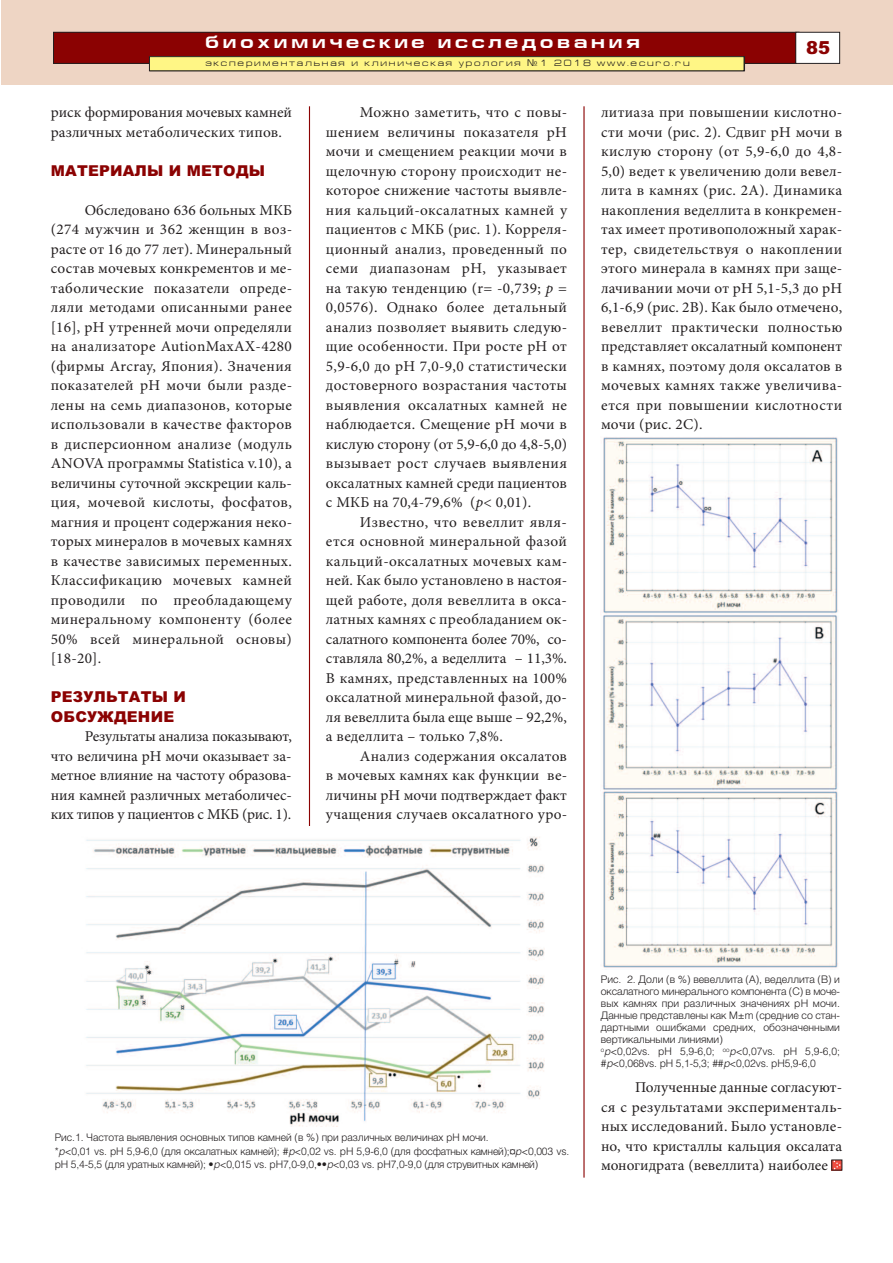
<style>
.page{position:relative;width:893px;height:1263px;background:#fff}
.page>*{position:absolute;margin:0;border:0;box-sizing:border-box;transform-origin:0 0}
.t1{font:700 18px "Europe Ext";letter-spacing:.2em;color:#fff}
.t2{font:900 18px "Arial";color:#8b0202}
.t3{font:15px/19.5px "Minion Pro";letter-spacing:.01em;color:#231f20;text-align:justify}
.t4{font:900 15px/19.5px "Arial";letter-spacing:.015em;color:#8b0202}
.t5{font:300 10.5px/12px "Helvetica";color:#231f20}
.t6{font:9px "Europe Ext Normal";letter-spacing:.2em;color:#231f20}
.s1{font-family:"Europe"}
.s2{font-style:italic}
</style>
<div class="page">
<div style="left:1px;top:0;width:892px;height:85px;background:#eed5c4"></div>
<div style="left:54px;top:32px;width:745px;height:31px;background:#8b0202"></div>
<div style="left:53px;top:32px;width:746px;height:32px;border:1px solid #231f20"></div>
<div style="left:796px;top:32px;width:44px;height:31px;background:#fff"></div>
<div style="left:795px;top:32px;width:45px;height:32px;border:1px solid #231f20"></div>
<div style="left:149px;top:57px;width:595px;height:14px;background:#fff685"></div>
<div style="left:149px;top:56px;width:595px;height:15px;border:1px solid #231f20"></div>
<hr style="left:309px;top:106px;width:1px;height:1074px;background:#8b0202">
<hr style="left:583px;top:106px;width:2px;height:1071px;background:#8b0202">
<div style="left:831px;top:1160px;width:11px;height:10px;border:1px solid #231f20"></div>
<svg style="left:832px;top:1159px;width:10px;height:11px"></svg>
<img style="left:603px;top:437px;width:235px;height:531px">
<img style="left:86px;top:835px;width:458px;height:291px">
<p class="t1" style="left:205px;top:31px;width:436px">биохимические исследования</p>
<p class="t2" style="left:806px;top:37px;width:26px">85</p>
<p class="t6" style="left:205px;top:57px;width:486px">экспериментальная и клиническая урология <span class="s1">¹</span>1 2018 www.ecuro.ru</p>
<p class="t3" style="left:51px;top:104px;width:243px">риск формирования мочевых камней различных метаболических типов.</p>
<p class="t4" style="left:51px;top:161px;width:216px">МАТЕРИАЛЫ И МЕТОДЫ</p>
<p class="t3" style="left:51px;top:201px;width:243px;text-indent:34px">Обследовано 636 больных МКБ (274 мужчин и 362 женщин в воз&shy;расте от 16 до 77 лет). Минеральный состав мочевых конкрементов и ме&shy;таболические показатели опреде&shy;ляли методами описанными ранее [16], рН утренней мочи определяли на анализаторе AutionMaxAX-4280 (фирмы Arcray, Япония). Значения показателей рН мочи были разде&shy;лены на семь диапазонов, которые использовали в качестве факторов в дисперсионном анализе (модуль ANOVA программы Statistica v.10), а величины суточной экскреции каль&shy;ция, мочевой кислоты, фосфатов, магния и процент содержания неко&shy;торых минералов в мочевых камнях в качестве зависимых переменных.<br>Классификацию мочевых камней проводили по преобладающему минеральному компоненту (более 50% всей минеральной основы) [18-20].</p>
<p class="t4" style="left:51px;top:687px;width:137px">РЕЗУЛЬТАТЫ И<br>ОБСУЖДЕНИЕ</p>
<p class="t3" style="left:51px;top:728px;width:243px;text-indent:34px">Результаты анализа показывают, что величина рН мочи оказывает за&shy;метное влияние на частоту образова&shy;ния камней различных метаболичес&shy;ких типов у пациентов с МКБ (рис. 1).</p>
<p class="t6" style="left:207px;top:58px;width:486px">экспериментальная и клиническая урология <span class="s1">¹</span>2 2017 www.ecuro.ru</p>
<p class="t3" style="left:326px;top:104px;width:243px;text-indent:34px">Можно заметить, что с повы&shy;шением величины показателя рН мочи и смещением реакции мочи в щелочную сторону происходит не&shy;которое снижение частоты выявле&shy;ния кальций-оксалатных камней у пациентов с МКБ (рис. 1). Корреля&shy;ционный анализ, проведенный по семи диапазонам рН, указывает на такую тенденцию (r= -0,739; <span class="s2">р</span> = 0,0576). Однако более детальный анализ позволяет выявить следую&shy;щие особенности. При росте рН от 5,9-6,0 до рН 7,0-9,0 статистически достоверного возрастания частоты выявления оксалатных камней не наблюдается. Смещение рН мочи в кислую сторону (от 5,9-6,0 до 4,8-5,0) вызывает рост случаев выявления оксалатных камней среди пациентов с МКБ на 70,4-79,6% (<span class="s2">p</span>&lt; 0,01).</p>
<p class="t3" style="left:326px;top:513px;width:243px;text-indent:34px">Известно, что вевеллит явля&shy;ется основной минеральной фазой кальций-оксалатных мочевых кам&shy;ней. Как было установлено в настоя&shy;щей работе, доля вевеллита в окса&shy;латных камнях с преобладанием ок&shy;салатного компонента более 70%, со&shy;ставляла 80,2%, а веделлита – 11,3%.<br>В камнях, представленных на 100% оксалатной минеральной фазой, до&shy;ля вевеллита была еще выше – 92,2%, а веделлита – только 7,8%.</p>
<p class="t3" style="left:326px;top:747px;width:243px;text-indent:34px">Анализ содержания оксалатов в мочевых камнях как функции ве&shy;личины рН мочи подтверждает факт учащения случаев оксалатного уро-</p>
<p class="t3" style="left:601px;top:104px;width:243px">литиаза при повышении кислотно&shy;сти мочи (рис. 2). Сдвиг рН мочи в кислую сторону (от 5,9-6,0 до 4,8- 5,0) ведет к увеличению доли вевел&shy;лита в камнях (рис. 2А). Динамика накопления веделлита в конкремен&shy;тах имеет противоположный харак&shy;тер, свидетельствуя о накоплении этого минерала в камнях при заще&shy;лачивании мочи от рН 5,1-5,3 до рН 6,1-6,9 (рис. 2В). Как было отмечено, вевеллит практически полностью представляет оксалатный компонент в камнях, поэтому доля оксалатов в мочевых камнях также увеличива&shy;ется при повышении кислотности мочи (рис. 2С).</p>
<p class="t5" style="left:55px;top:1130px;width:516px;line-height:13.5px">Рис.1. Частота выявления основных типов камней (в %) при различных величинах рН мочи.<br>*<span class="s2">p</span>&lt;0,01 vs. pH 5,9-6,0 (для оксалатных камней); #<span class="s2">p</span>&lt;0,02 vs. pH 5,9-6,0 (для фосфатных камней);¤<span class="s2">p</span>&lt;0,003 vs. pH 5,4-5,5 (для уратных камней); •<span class="s2">p</span>&lt;0,015 vs. pH7,0-9,0,••<span class="s2">p</span>&lt;0,03 vs. pH7,0-9,0 (для струвитных камней)</p>
<p class="t5" style="left:601px;top:973px;width:241px">Рис. 2. Доли (в %) вевеллита (А), веделлита (В) и оксалатного минерального компонента (С) в моче&shy;вых камнях при различных значениях pH мочи.<br>Данные представлены как М±m (средние со стан&shy;дартными ошибками средних, обозначенными вертикальными линиями)<br><sup>о</sup><span class="s2">p</span>&lt;0,02vs. pH 5,9-6,0; <sup>оо</sup><span class="s2">p</span>&lt;0,07vs. pH 5,9-6,0; #<span class="s2">p</span>&lt;0,068vs. pH 5,1-5,3; ##<span class="s2">p</span>&lt;0,02vs. pH5,9-6,0</p>
<p class="t3" style="left:601px;top:1079px;width:243px;text-indent:34px">Полученные данные согласуют&shy;ся с результатами эксперименталь&shy;ных исследований. Было установле&shy;но, что кристаллы кальция оксалата моногидрата (вевеллита) наиболее</p>
</div>
